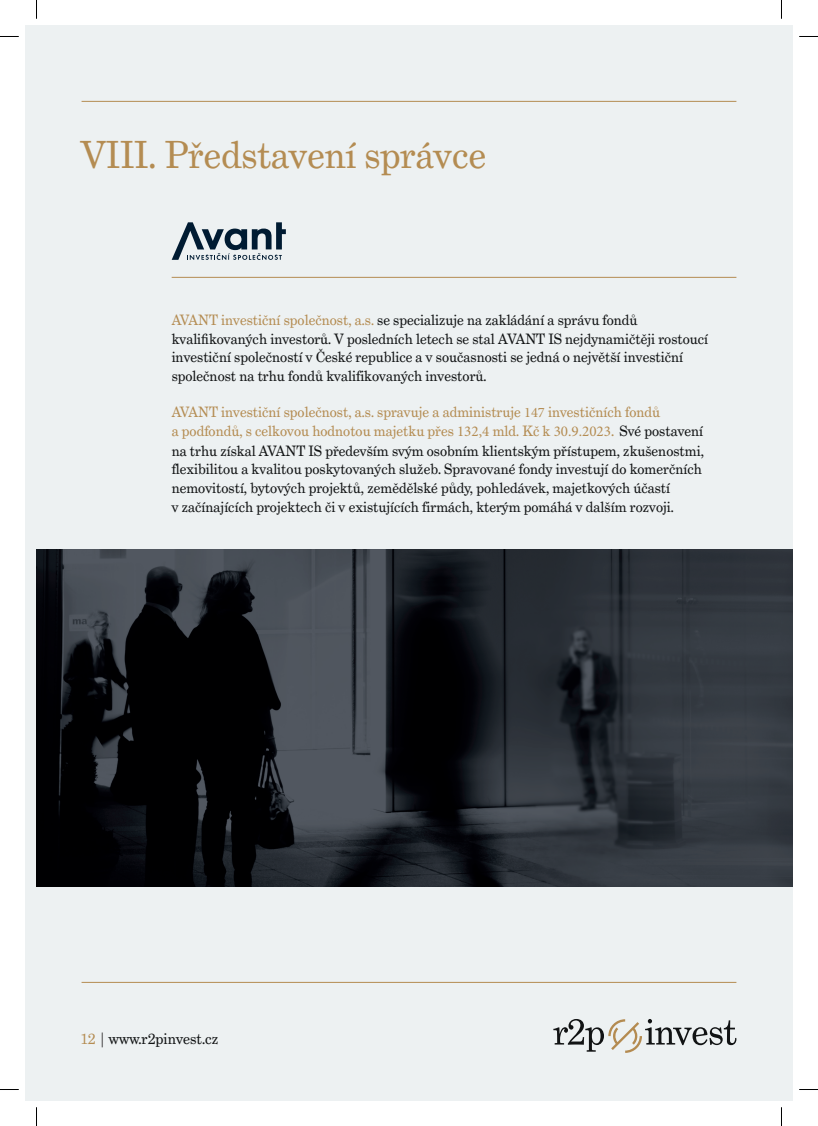
<style>
.page{position:relative;width:818px;height:1126px;background:#fff}
.page>*{position:absolute;margin:0;border:0;box-sizing:border-box;transform-origin:0 0}
.t1{font:37.5px "Grad";color:#b48c52}
.t2{font:15px "Grad";color:#111314}
.t3{font:14.38px/19px "Grad";color:#111314}
.s1{color:#b48c52}
.s2{font-family:"Minion Pro";color:#b48c52}
.s3{font-family:"Minion Pro";font-size:15px;color:#b48c52}
.s4{font-size:15px;color:#b48e53}
.s5{color:#231f20}
</style>
<div class="page">
<div style="left:26px;top:26px;width:765px;height:1073px;background:#edf1f2"></div>
<svg style="left:553px;top:1019px;width:183px;height:33px"></svg>
<hr style="left:81px;top:101px;width:655px;height:1px;background:#b48c52">
<hr style="left:81px;top:981px;width:655px;height:1px;background:#b48c52">
<hr style="left:171px;top:277px;width:565px;height:1px;background:#b48c52">
<svg style="left:171px;top:222px;width:115px;height:38px"></svg>
<img style="left:36px;top:549px;width:755px;height:337px">
<svg style="left:0;top:36px;width:19px;height:1px"></svg>
<svg style="left:799px;top:36px;width:18px;height:1px"></svg>
<svg style="left:0;top:1089px;width:19px;height:1px"></svg>
<svg style="left:799px;top:1089px;width:18px;height:1px"></svg>
<svg style="left:36px;top:0;width:1px;height:19px"></svg>
<svg style="left:36px;top:1107px;width:1px;height:18px"></svg>
<h1 class="t1" style="left:81px;top:131px;width:406px">VIII. Představení správce</h1>
<p class="t3" style="left:171px;top:310px;width:537px"><span class="s1">AVANT investiční společnost, a.s.</span> se specializuje na zakládání a správu fondů kvalifikovaných investorů. V posledních letech se stal AVANT IS nejdynamičtěji rostoucí investiční společností v České republice a v současnosti se jedná o největší investiční společnost na trhu fondů kvalifikovaných investorů.</p>
<p class="t3" style="left:171px;top:402px;width:533px"><span class="s1">AVANT investiční společnost, a.s. spravuje a administruje</span> <span class="s2">147</span> <span class="s1">investičních fondů<br>a podfondů, s celkovou hodnotou majetku přes</span> <span class="s3">132,4</span> <span class="s1">mld. Kč k</span> <span class="s3">30.9.2023</span><span class="s4">.</span> Své postavení na trhu získal AVANT IS především svým osobním klientským přístupem, zkušenostmi, flexibilitou a kvalitou poskytovaných služeb. Spravované fondy investují do komerčních nemovitostí, bytových projektů, zemědělské půdy, pohledávek, majetkových účastí<br>v začínajících projektech či v existujících firmách, kterým pomáhá v dalším rozvoji.</p>
<p class="t2" style="left:81px;top:1029px;width:138px"><span class="s1">12</span> <span class="s5">|</span> www.r2pinvest.cz</p>
</div>
